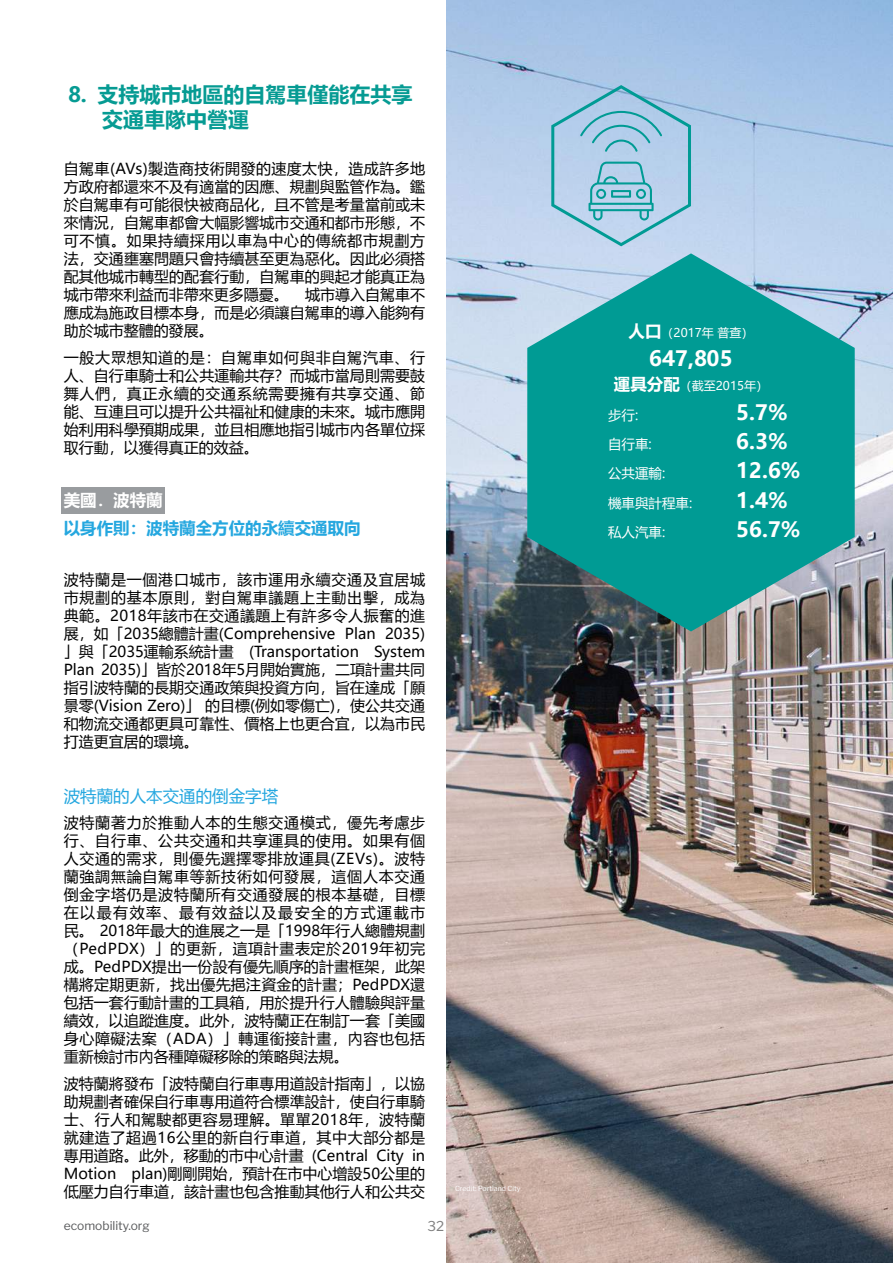
<style>
.page{position:relative;width:893px;height:1263px;background:#fff}
.page>*{position:absolute;margin:0;border:0;box-sizing:border-box;transform-origin:0 0}
.t1{font:700 21px "Microsoft Ya Hei";color:#fff}
.t2{font:700 21px/25.2px "Microsoft Ya Hei";color:#069b93}
.t3{font:700 16.5px "Microsoft Ya Hei";color:#25a7df}
.t4{font:16.5px "Microsoft Ya Hei";color:#25a7df}
.t5{font:700 16.5px "Microsoft Ya Hei";color:#fff}
.t6{font:15px/18px "Microsoft Ya Hei";letter-spacing:.005em;color:#000;text-align:justify}
.t7{font:13.5px "Microsoft Ya Hei";color:#fff}
.t8{font:13.5px "Libre Franklin";color:#808080}
.t9{font:12px "Microsoft Ya Hei";color:#fff}
.t10{font:12px "Libre Franklin";color:#58595b}
.t11{font:7.05px "Libre Franklin";color:#fff}
.s1{font-weight:700;font-size:16.5px}
</style>
<div class="page">
<div style="left:61px;top:487px;width:103px;height:27px;background:#999c9f"></div>
<img style="left:446px;top:0;width:447px;height:1263px">
<svg style="left:527px;top:253px;width:328px;height:378px;background:#259c9b"></svg>
<svg style="left:551px;top:85px;width:140px;height:161px;background:#a2c9e1"></svg>
<h1 class="t2" style="left:102px;top:81px;width:312px;text-indent:-34px">8. 支持城市地區的自駕車僅能在共享交通車隊中營運</h1>
<p class="t6" style="left:64px;top:159px;width:363px">自駕車(AVs)製造商技術開發的速度太快，造成許多地方政府都還來不及有適當的因應、規劃與監管作為。鑑於自駕車有可能很快被商品化，且不管是考量當前或未來情況，自駕車都會大幅影響城市交通和都市形態，不可不慎。如果持續採用以車為中心的傳統都市規劃方法，交通壅塞問題只會持續甚至更為惡化。因此必須搭配其他城市轉型的配套行動，自駕車的興起才能真正為城市帶來利益而非帶來更多隱憂。 城市導入自駕車不應成為施政目標本身，而是必須讓自駕車的導入能夠有助於城市整體的發展。</p>
<p class="t6" style="left:64px;top:348px;width:363px">一般大眾想知道的是：自駕車如何與非自駕汽車、行人、自行車騎士和公共運輸共存？而城市當局則需要鼓舞人們，真正永續的交通系統需要擁有共享交通、節能、互連且可以提升公共福祉和健康的未來。城市應開始利用科學預期成果，並且相應地指引城市內各單位採取行動，以獲得真正的效益。</p>
<p class="t5" style="left:64px;top:488px;width:100px">美國．波特蘭</p>
<p class="t3" style="left:64px;top:516px;width:298px">以身作則：波特蘭全方位的永續交通取向</p>
<p class="t6" style="left:64px;top:570px;width:363px">波特蘭是一個港口城市，該市運用永續交通及宜居城市規劃的基本原則，對自駕車議題上主動出擊，成為典範。2018年該市在交通議題上有許多令人振奮的進展，如「2035總體計畫(Comprehensive Plan 2035)」與「2035運輸系統計畫 (Transportation System Plan 2035)」皆於2018年5月開始實施，二項計畫共同指引波特蘭的長期交通政策與投資方向，旨在達成「願景零(Vision Zero)」 的目標(例如零傷亡)，使公共交通和物流交通都更具可靠性、價格上也更合宜，以為市民打造更宜居的環境。</p>
<p class="t4" style="left:64px;top:785px;width:216px">波特蘭的人本交通的倒金字塔</p>
<p class="t6" style="left:64px;top:813px;width:363px">波特蘭著力於推動人本的生態交通模式，優先考慮步行、自行車、公共交通和共享運具的使用。如果有個人交通的需求，則優先選擇零排放運具(ZEVs)。波特蘭強調無論自駕車等新技術如何發展，這個人本交通倒金字塔仍是波特蘭所有交通發展的根本基礎，目標在以最有效率、最有效益以及最安全的方式運載市民。 2018年最大的進展之一是「1998年行人總體規劃（PedPDX）」的更新，這項計畫表定於2019年初完成。PedPDX提出一份設有優先順序的計畫框架，此架構將定期更新，找出優先挹注資金的計畫；PedPDX還包括一套行動計畫的工具箱，用於提升行人體驗與評量績效，以追蹤進度。此外，波特蘭正在制訂一套「美國身心障礙法案（ADA）」轉運銜接計畫，內容也包括重新檢討市內各種障礙移除的策略與法規。</p>
<p class="t6" style="left:64px;top:1074px;width:363px">波特蘭將發布「波特蘭自行車專用道設計指南」，以協助規劃者確保自行車專用道符合標準設計，使自行車騎士、行人和駕駛都更容易理解。單單2018年，波特蘭就建造了超過16公里的新自行車道，其中大部分都是專用道路。此外，移動的市中心計畫 (Central City in Motion plan)剛剛開始，預計在市中心增設50公里的低壓力自行車道，該計畫也包含推動其他行人和公共交</p>
<p class="t10" style="left:64px;top:1218px;width:87px">ecomobility.org</p>
<p class="t8" style="left:427px;top:1218px;width:18px">32</p>
<p class="t11" style="left:455px;top:1184px;width:67px">Credit: Portland City</p>
<p class="t9" style="left:629px;top:324px;width:126px"><span class="s1">人口</span>（2017年 普查）</p>
<h1 class="t1" style="left:649px;top:344px;width:85px">647,805</h1>
<p class="t9" style="left:614px;top:378px;width:156px"><span class="s1">運具分配</span>（截至2015年）</p>
<p class="t7" style="left:608px;top:405px;width:32px">步行:</p>
<h1 class="t1" style="left:736px;top:397px;width:53px">5.7%</h1>
<p class="t7" style="left:608px;top:435px;width:45px">自行車:</p>
<h1 class="t1" style="left:736px;top:427px;width:53px">6.3%</h1>
<p class="t7" style="left:608px;top:464px;width:59px">公共運輸:</p>
<h1 class="t1" style="left:736px;top:456px;width:66px">12.6%</h1>
<p class="t7" style="left:608px;top:494px;width:86px">機車與計程車:</p>
<h1 class="t1" style="left:736px;top:486px;width:53px">1.4%</h1>
<p class="t7" style="left:608px;top:523px;width:59px">私人汽車:</p>
<h1 class="t1" style="left:736px;top:515px;width:66px">56.7%</h1>
</div>
